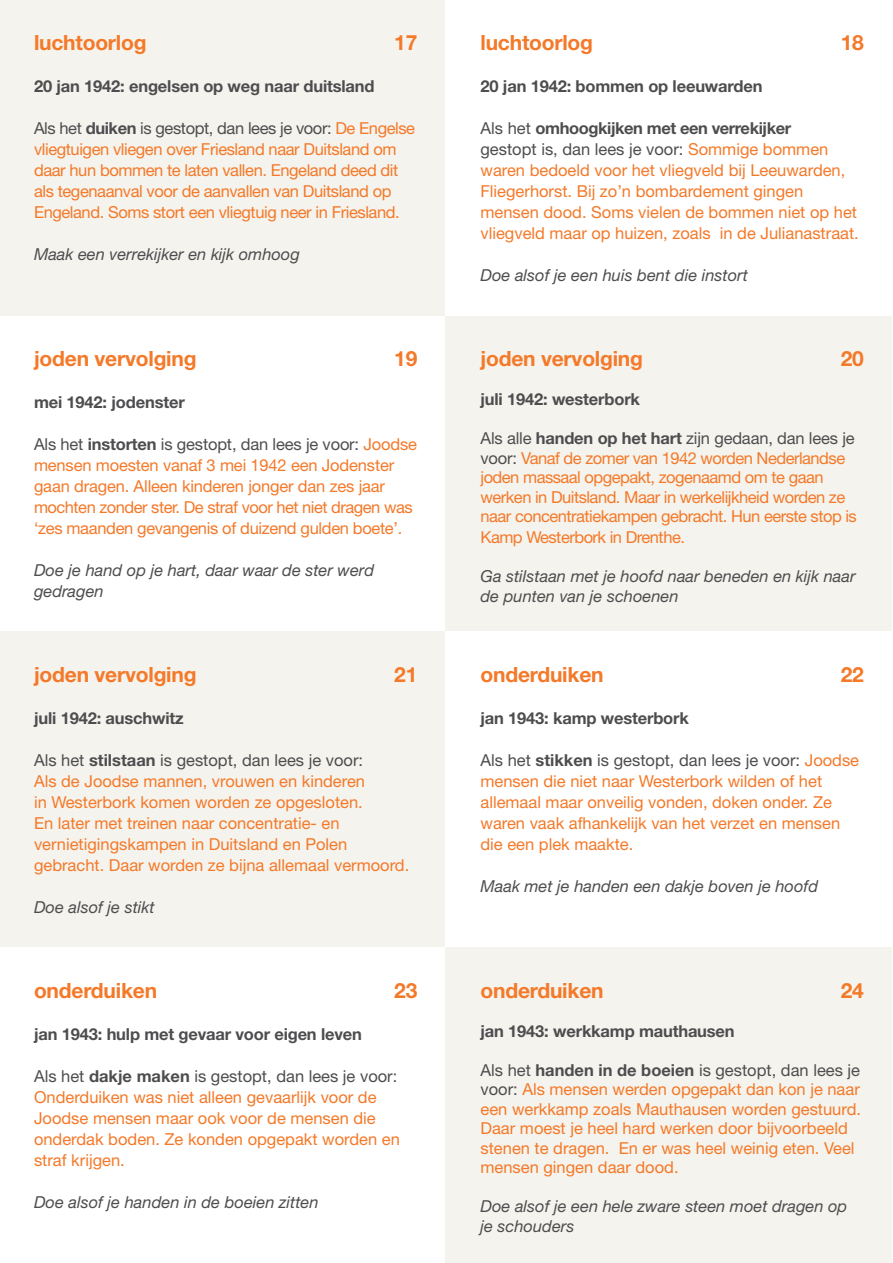
<style>
.page{position:relative;width:893px;height:1263px;background:#fff}
.page>*{position:absolute;margin:0;border:0;box-sizing:border-box;transform-origin:0 0}
.t1{font:700 21px "Helvetica Neue";letter-spacing:-.01em;color:#f47929}
.t2{font:16.5px/21px "Helvetica Neue";color:#f47929}
.t3{font:italic 16.5px/19.5px "Helvetica Neue";color:#4d4d4f}
.t4{font:16.5px/19.5px "Helvetica Neue";letter-spacing:-.03em;color:#f47929}
.t5{font:16.5px/21px "Helvetica Neue";letter-spacing:-.025em;color:#f47929}
.t6{font:700 16.5px "Helvetica Neue";letter-spacing:-.01em;color:#4d4d4f}
.s1{color:#4d4d4f}
.s2{font-weight:700;color:#4d4d4f}
</style>
<div class="page">
<div style="left:0;top:0;width:446px;height:316px;background:#f5f3ed"></div>
<div style="left:0;top:631px;width:446px;height:316px;background:#f5f3ed"></div>
<div style="left:446px;top:316px;width:446px;height:315px;background:#f5f3ed"></div>
<div style="left:446px;top:947px;width:446px;height:316px;background:#f5f3ed"></div>
<p class="t1" style="left:34px;top:30px;width:114px">luchtoorlog</p>
<p class="t1" style="left:394px;top:30px;width:25px">17</p>
<p class="t6" style="left:34px;top:76px;width:342px">20 jan 1942: engelsen op weg naar duitsland</p>
<p class="t5" style="left:34px;top:118px;width:383px"><span class="s1">Als het</span> <span class="s2">duiken</span> <span class="s1">is gestopt, dan lees je voor:</span> De Engelse vliegtuigen vliegen over Friesland naar Duitsland om daar hun bommen te laten vallen. Engeland deed dit als tegenaanval voor de aanvallen van Duitsland op Engeland. Soms stort een vliegtuig neer in Friesland.</p>
<p class="t3" style="left:34px;top:245px;width:267px">Maak een verrekijker en kijk omhoog</p>
<p class="t1" style="left:34px;top:346px;width:164px">joden vervolging</p>
<p class="t1" style="left:394px;top:346px;width:25px">19</p>
<p class="t6" style="left:34px;top:392px;width:152px">mei 1942: jodenster</p>
<p class="t2" style="left:34px;top:434px;width:385px"><span class="s1">Als het</span> <span class="s2">instorten</span> <span class="s1">is gestopt, dan lees je voor:</span> Joodse mensen moesten vanaf 3 mei 1942 een Jodenster gaan dragen. Alleen kinderen jonger dan zes jaar mochten zonder ster. De straf voor het niet dragen was ‘zes maanden gevangenis of duizend gulden boete’.</p>
<p class="t3" style="left:34px;top:560px;width:342px;line-height:21px">Doe je hand op je hart, daar waar de ster werd gedragen</p>
<p class="t1" style="left:34px;top:661px;width:164px">joden vervolging</p>
<p class="t1" style="left:394px;top:661px;width:25px">21</p>
<p class="t6" style="left:34px;top:708px;width:151px">juli 1942: auschwitz</p>
<p class="t2" style="left:34px;top:749px;width:377px"><span class="s1">Als het</span> <span class="s2">stilstaan</span> <span class="s1">is gestopt, dan lees je voor:<br></span>Als de Joodse mannen, vrouwen en kinderen<br>in Westerbork komen worden ze opgesloten.<br>En later met treinen naar concentratie- en vernietigingskampen in Duitsland en Polen gebracht. Daar worden ze bijna allemaal vermoord.</p>
<p class="t3" style="left:34px;top:897px;width:122px">Doe alsof je stikt</p>
<p class="t1" style="left:34px;top:977px;width:125px">onderduiken</p>
<p class="t1" style="left:394px;top:977px;width:25px">23</p>
<p class="t6" style="left:34px;top:1023px;width:329px">jan 1943: hulp met gevaar voor eigen leven</p>
<p class="t2" style="left:34px;top:1065px;width:367px"><span class="s1">Als het</span> <span class="s2">dakje maken</span> <span class="s1">is gestopt, dan lees je voor:<br></span>Onderduiken was niet alleen gevaarlijk voor de Joodse mensen maar ook voor de mensen die onderdak boden. Ze konden opgepakt worden en straf krijgen.</p>
<p class="t3" style="left:34px;top:1192px;width:286px">Doe alsof je handen in de boeien zitten</p>
<p class="t1" style="left:480px;top:30px;width:114px">luchtoorlog</p>
<p class="t1" style="left:841px;top:30px;width:25px">18</p>
<p class="t6" style="left:480px;top:76px;width:283px">20 jan 1942: bommen op leeuwarden</p>
<p class="t2" style="left:480px;top:118px;width:380px"><span class="s1">Als het</span> <span class="s2">omhoogkijken met een verrekijker<br></span><span class="s1">gestopt is, dan lees je voor:</span> Sommige bommen waren bedoeld voor het vliegveld bij Leeuwarden, Fliegerhorst. Bij zo’n bombardement gingen mensen dood. Soms vielen de bommen niet op het vliegveld maar op huizen, zoals in de Julianastraat.</p>
<p class="t3" style="left:480px;top:266px;width:269px">Doe alsof je een huis bent die instort</p>
<p class="t1" style="left:480px;top:346px;width:164px">joden vervolging</p>
<p class="t1" style="left:841px;top:346px;width:25px">20</p>
<p class="t6" style="left:480px;top:389px;width:161px">juli 1942: westerbork</p>
<p class="t4" style="left:480px;top:428px;width:378px"><span class="s1">Als alle</span> <span class="s2">handen op het hart</span> <span class="s1">zijn gedaan, dan lees je voor:</span> Vanaf de zomer van 1942 worden Nederlandse joden massaal opgepakt, zogenaamd om te gaan werken in Duitsland. Maar in werkelijkheid worden ze naar concentratiekampen gebracht. Hun eerste stop is</p>
<p class="t4" style="left:480px;top:527px;width:206px">Kamp Westerbork in Drenthe.</p>
<p class="t3" style="left:480px;top:566px;width:377px">Ga stilstaan met je hoofd naar beneden en kijk naar de punten van je schoenen</p>
<p class="t1" style="left:480px;top:661px;width:125px">onderduiken</p>
<p class="t1" style="left:841px;top:661px;width:25px">22</p>
<p class="t6" style="left:480px;top:708px;width:210px">jan 1943: kamp westerbork</p>
<p class="t2" style="left:480px;top:749px;width:380px"><span class="s1">Als het</span> <span class="s2">stikken</span> <span class="s1">is gestopt, dan lees je voor:</span> Joodse mensen die niet naar Westerbork wilden of het allemaal maar onveilig vonden, doken onder. Ze waren vaak afhankelijk van het verzet en mensen die een plek maakte.</p>
<p class="t3" style="left:480px;top:876px;width:339px">Maak met je handen een dakje boven je hoofd</p>
<p class="t1" style="left:480px;top:977px;width:125px">onderduiken</p>
<p class="t1" style="left:841px;top:977px;width:25px">24</p>
<p class="t6" style="left:480px;top:1020px;width:256px">jan 1943: werkkamp mauthausen</p>
<p class="t2" style="left:480px;top:1060px;width:382px;line-height:19.5px"><span class="s1">Als het</span> <span class="s2">handen in de boeien</span> <span class="s1">is gestopt, dan lees je voor:</span> Als mensen werden opgepakt dan kon je naar een werkkamp zoals Mauthausen worden gestuurd.<br>Daar moest je heel hard werken door bijvoorbeeld stenen te dragen. En er was heel weinig eten. Veel mensen gingen daar dood.</p>
<p class="t3" style="left:480px;top:1196px;width:368px">Doe alsof je een hele zware steen moet dragen op je schouders</p>
</div>
